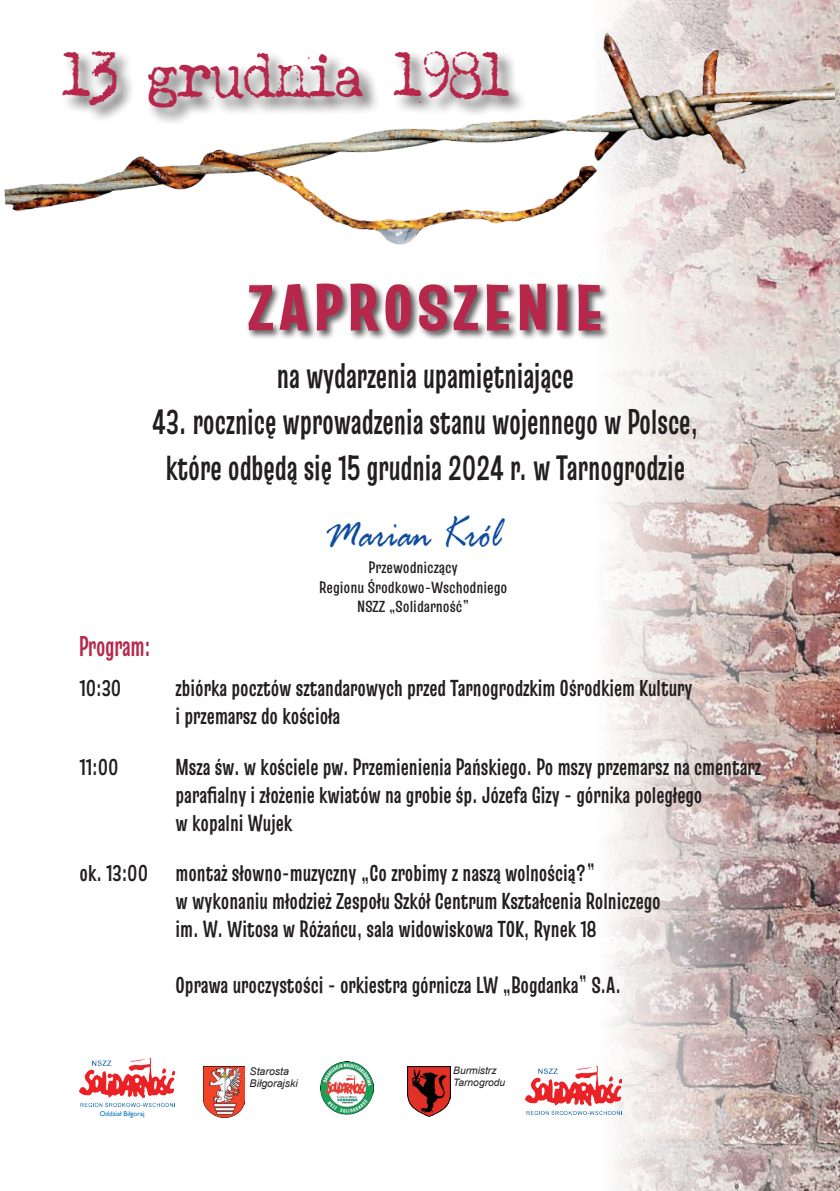
<style>
.page{position:relative;width:840px;height:1191px;background:#fff}
.page>*{position:absolute;margin:0;border:0;box-sizing:border-box;transform-origin:0 0}
.t1{font:900 65px "Truculenta";letter-spacing:.09em;color:#b6274b}
.t2{font:49.2px "Maszyna AEG";letter-spacing:-.04em;color:#b6274b;scale:.89 1}
.t3{font:italic 46.4px "Rage";color:#0f4ca0;scale:.77 1}
.t4{font:700 35px/46px "Truculenta";color:#231f20;text-align:center;scale:.8 1}
.t5{font:700 28px "Truculenta";letter-spacing:-.01em;color:#b6274b;scale:.79 1}
.t6{font:700 23px/28px "Truculenta";color:#231f20;scale:.87 1}
.t7{font:600 16px/19.6px "Truculenta";color:#231f20;text-align:center}
.t8{font:italic 10.6px/12px "Arial";color:#231f20}
.t9{font:italic 10.2px/11.6px "Arial";color:#231f20}
.t10{font:7px "Gill Sans";color:#0075bf}
</style>
<div class="page">
<img style="left:595px;top:0;width:244px;height:1191px">
<img style="left:4px;top:21px;width:835px;height:245px">
<div style="left:60px;top:48px;width:466px;height:77px;background:#231f20;opacity:.75"></div>
<div style="left:246px;top:281px;width:364px;height:59px;background:#231f20;opacity:.75"></div>
<img style="left:79px;top:1058px;width:95px;height:48px">
<img style="left:203px;top:1066px;width:42px;height:51px">
<img style="left:320px;top:1061px;width:53px;height:53px">
<img style="left:407px;top:1066px;width:43px;height:50px">
<img style="left:525px;top:1066px;width:96px;height:48px">
<h2 class="t2" style="left:62px;top:44px;width:504px">13 grudnia 1981</h2>
<h1 class="t1" style="left:248px;top:266px;width:355px">ZAPROSZENIE</h1>
<h3 class="t4" style="left:276px;top:353px;width:372px">na wydarzenia upamiętniające</h3>
<h3 class="t4" style="left:152px;top:399px;width:683px">43. rocznicę wprowadzenia stanu wojennego w Polsce, które odbędą się 15 grudnia 2024 r. w Tarnogrodzie</h3>
<h3 class="t3" style="left:325px;top:509px;width:229px">Marian Król</h3>
<p class="t7" style="left:319px;top:558px;width:190px">Przewodniczący<br>Regionu Środkowo-Wschodniego<br>NSZZ „Solidarność”</p>
<p class="t5" style="left:79px;top:628px;width:92px">Program:</p>
<p class="t6" style="left:79px;top:674px;width:50px">10:30</p>
<p class="t6" style="left:175px;top:674px;width:595px">zbiórka pocztów sztandarowych przed Tarnogrodzkim Ośrodkiem Kultury i przemarsz do kościoła</p>
<p class="t6" style="left:79px;top:752px;width:47px">11:00</p>
<p class="t6" style="left:175px;top:752px;width:674px">Msza św. w kościele pw. Przemienienia Pańskiego. Po mszy przemarsz na cmentarz parafialny i złożenie kwiatów na grobie śp. Józefa Gizy - górnika poległego<br>w kopalni Wujek</p>
<p class="t6" style="left:175px;top:859px;width:559px;text-indent:-96px">ok. 13:00 montaż słowno-muzyczny „Co zrobimy z naszą wolnością?”<br>w wykonaniu młodzież Zespołu Szkół Centrum Kształcenia Rolniczego im. W. Witosa w Różańcu, sala widowiskowa TOK, Rynek 18</p>
<p class="t6" style="left:175px;top:971px;width:513px">Oprawa uroczystości - orkiestra górnicza LW „Bogdanka” S.A.</p>
<p class="t10" style="left:100px;top:1109px;width:46px">Oddział Biłgoraj</p>
<p class="t8" style="left:249px;top:1065px;width:50px">Starosta<br>Biłgorajski</p>
<p class="t9" style="left:453px;top:1065px;width:53px">Burmistrz<br>Tarnogrodu</p>
</div>
